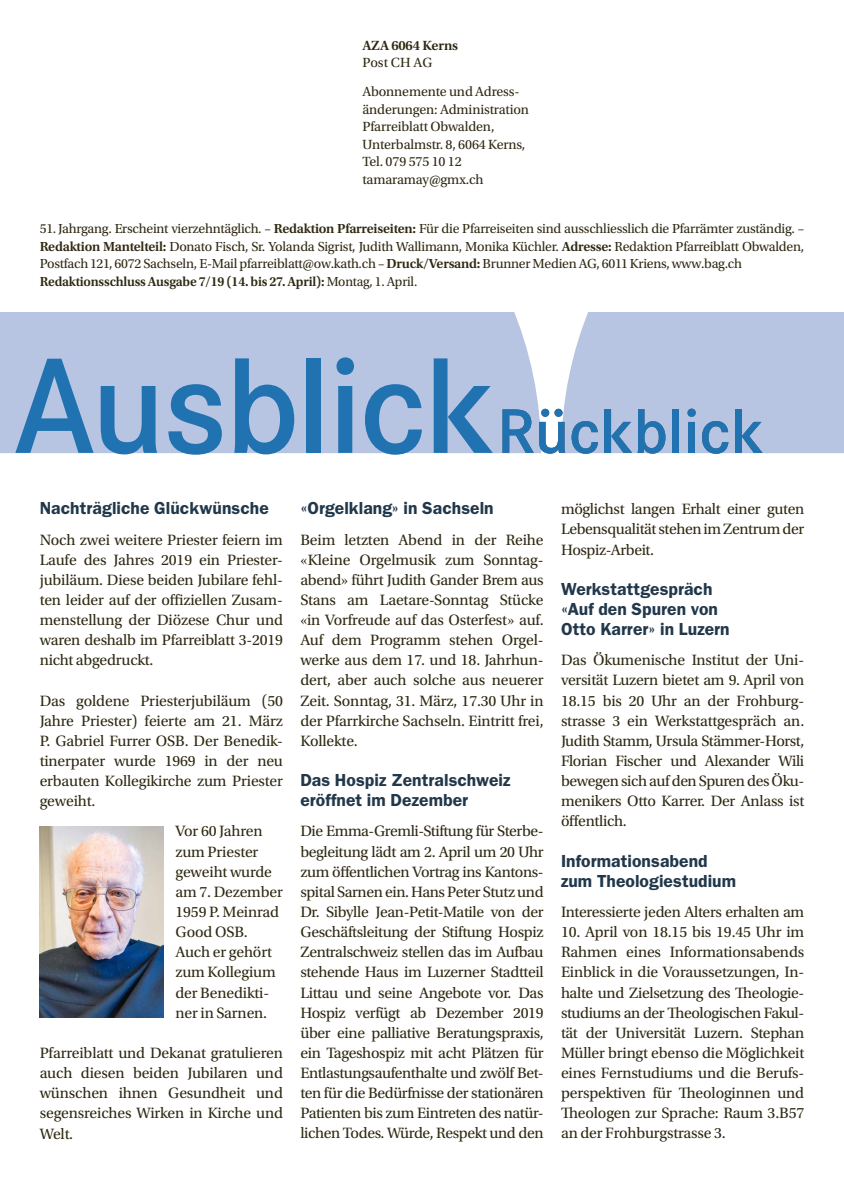
<style>
.page{position:relative;width:844px;height:1191px;background:#fff}
.page>*{position:absolute;margin:0;border:0;box-sizing:border-box;transform-origin:0 0}
.t1{font:600 17.5px/20.1px "ITC Franklin Gothic Std";letter-spacing:.005em;color:#21384b}
.t2{font:15.75px/20.1px "Utopia Std";letter-spacing:-.015em;color:#2f2912;text-align:justify}
.t3{font:14px/17.5px "Utopia Std";letter-spacing:-.01em;color:#2f2912}
.t4{font:600 14px "Utopia Std";letter-spacing:-.01em;color:#2f2912}
.t5{font:13.83px/17.5px "Utopia Std";letter-spacing:-.02em;color:#2f2912}
.s1{font-weight:600}
</style>
<div class="page">
<div style="left:0;top:313px;width:539px;height:140px;background:#b7c5e3"></div>
<svg style="left:15px;top:359px;width:78px;height:94px;background:#7ca4ce"></svg>
<svg style="left:101px;top:386px;width:56px;height:68px;background:#6497c6"></svg>
<svg style="left:168px;top:384px;width:54px;height:71px;background:#6799c8"></svg>
<svg style="left:234px;top:358px;width:60px;height:96px;background:#6e9cca"></svg>
<div style="left:307px;top:358px;width:14px;height:95px;background:#2172b0"></div>
<svg style="left:336px;top:357px;width:18px;height:96px;background:#508bbf"></svg>
<svg style="left:365px;top:384px;width:57px;height:71px;background:#74a0cc"></svg>
<svg style="left:433px;top:358px;width:59px;height:95px;background:#75a0cc"></svg>
<svg style="left:502px;top:409px;width:31px;height:44px"></svg>
<svg style="left:539px;top:313px;width:304px;height:141px;background:#b1c3e1"></svg>
<div style="left:735px;top:409px;width:6px;height:44px;background:#2172b0"></div>
<img style="left:40px;top:826px;width:123px;height:191px">
<p class="t4" style="left:362px;top:39px;width:97px">AZA 6064 Kerns</p>
<p class="t3" style="left:362px;top:49px;width:159px;line-height:28.9px">Post CH AG<br>Abonnemente und Adress-</p>
<p class="t3" style="left:362px;top:101px;width:168px">änderungen: Administration<br>Pfarreiblatt Obwalden,<br>Unterbalmstr. 8, 6064 Kerns,<br>Tel. 079 575 10 12 tamaramay@gmx.ch</p>
<p class="t5" style="left:40px;top:220px;width:765px">51. Jahrgang. Erscheint vierzehntäglich. – <span class="s1">Redaktion Pfarreiseiten:</span> Für die Pfarreiseiten sind ausschliesslich die Pfarrämter zuständig. – <span class="s1">Redaktion Mantelteil:</span> Donato Fisch, Sr. Yolanda Sigrist, Judith Wallimann, Monika Küchler. <span class="s1">Adresse:</span> Redaktion Pfarreiblatt Obwalden, Postfach 121, 6072 Sachseln, E-Mail pfarreiblatt@ow.kath.ch – <span class="s1">Druck/Versand:</span> Brunner Medien AG, 6011 Kriens, www.bag.ch <span class="s1">Redaktionsschluss Ausgabe 7/19 (14. bis 27. April):</span> Montag, 1. April.</p>
<p class="t1" style="left:40px;top:499px;width:230px">Nachträgliche Glückwünsche</p>
<p class="t2" style="left:40px;top:530px;width:245px">Noch zwei weitere Priester feiern im Laufe des Jahres 2019 ein Priester&shy;jubiläum. Diese beiden Jubilare fehl&shy;ten leider auf der offiziellen Zusam&shy;menstellung der Diözese Chur und waren deshalb im Pfarreiblatt 3-2019 nicht abgedruckt.</p>
<p class="t2" style="left:40px;top:691px;width:245px">Das goldene Priesterjubiläum (50<br>Jahre Priester) feierte am 21. März P. Gabriel Furrer OSB. Der Benedik&shy;tinerpater wurde 1969 in der neu erbauten Kollegikirche zum Priester geweiht.</p>
<p class="t2" style="left:175px;top:821px;width:109px;text-align:left">Vor 60 Jahren zum Priester geweiht wurde am 7. Dezember<br>1959 P. Meinrad<br>Good OSB.<br>Auch er gehört zum Kollegium der Benedikti&shy;ner in Sarnen.</p>
<p class="t2" style="left:40px;top:1043px;width:245px">Pfarreiblatt und Dekanat gratulieren auch diesen beiden Jubilaren und wünschen ihnen Gesundheit und segensreiches Wirken in Kirche und Welt.</p>
<p class="t1" style="left:300px;top:499px;width:195px">«Orgelklang» in Sachseln</p>
<p class="t2" style="left:300px;top:530px;width:245px">Beim letzten Abend in der Reihe «Kleine Orgelmusik zum Sonntag&shy;abend» führt Judith Gander Brem aus Stans am Laetare-Sonntag Stücke «in Vorfreude auf das Osterfest» auf.<br>Auf dem Programm stehen Orgel&shy;werke aus dem 17. und 18. Jahrhun&shy;dert, aber auch solche aus neuerer Zeit. Sonntag, 31. März, 17.30 Uhr in der Pfarrkirche Sachseln. Eintritt frei, Kollekte.</p>
<p class="t1" style="left:300px;top:771px;width:211px">Das Hospiz Zentralschweiz eröffnet im Dezember</p>
<p class="t2" style="left:300px;top:821px;width:245px">Die Emma-Gremli-Stiftung für Sterbe&shy;begleitung lädt am 2. April um 20 Uhr zum öffentlichen Vortrag ins Kantons&shy;spital Sarnen ein. Hans Peter Stutz und Dr. Sibylle Jean-Petit-Matile von der Geschäftsleitung der Stiftung Hospiz Zentralschweiz stellen das im Aufbau stehende Haus im Luzerner Stadtteil Littau und seine Angebote vor. Das Hospiz verfügt ab Dezember 2019 über eine palliative Beratungspraxis, ein Tageshospiz mit acht Plätzen für Entlastungsaufenthalte und zwölf Bet&shy;ten für die Bedürfnisse der stationären Patienten bis zum Eintreten des natür&shy;lichen Todes. Würde, Respekt und den</p>
<p class="t2" style="left:561px;top:499px;width:245px">möglichst langen Erhalt einer guten Lebensqualität stehen im Zentrum der Hospiz-Arbeit.</p>
<p class="t1" style="left:561px;top:580px;width:170px">Werkstattgespräch «Auf den Spuren von<br>Otto Karrer» in Luzern</p>
<p class="t2" style="left:561px;top:650px;width:245px">Das Ökumenische Institut der Uni&shy;versität Luzern bietet am 9. April von 18.15 bis 20 Uhr an der Frohburg&shy;strasse 3 ein Werkstattgespräch an.<br>Judith Stamm, Ursula Stämmer-Horst, Florian Fischer und Alexander Wili bewegen sich auf den Spuren des Öku&shy;menikers Otto Karrer. Der Anlass ist öffentlich.</p>
<p class="t1" style="left:561px;top:852px;width:177px">Informationsabend zum Theologiestudium</p>
<p class="t2" style="left:561px;top:902px;width:245px">Interessierte jeden Alters erhalten am</p>
<p class="t2" style="left:561px;top:922px;width:245px">10. April von 18.15 bis 19.45 Uhr im Rahmen eines Informationsabends Einblick in die Voraussetzungen, In&shy;halte und Zielsetzung des Theologie&shy;studiums an der Theologischen Fakul&shy;tät der Universität Luzern. Stephan Müller bringt ebenso die Möglichkeit eines Fernstudiums und die Berufs&shy;perspektiven für Theologinnen und Theologen zur Sprache: Raum 3.B57 an der Frohburgstrasse 3.</p>
</div>
